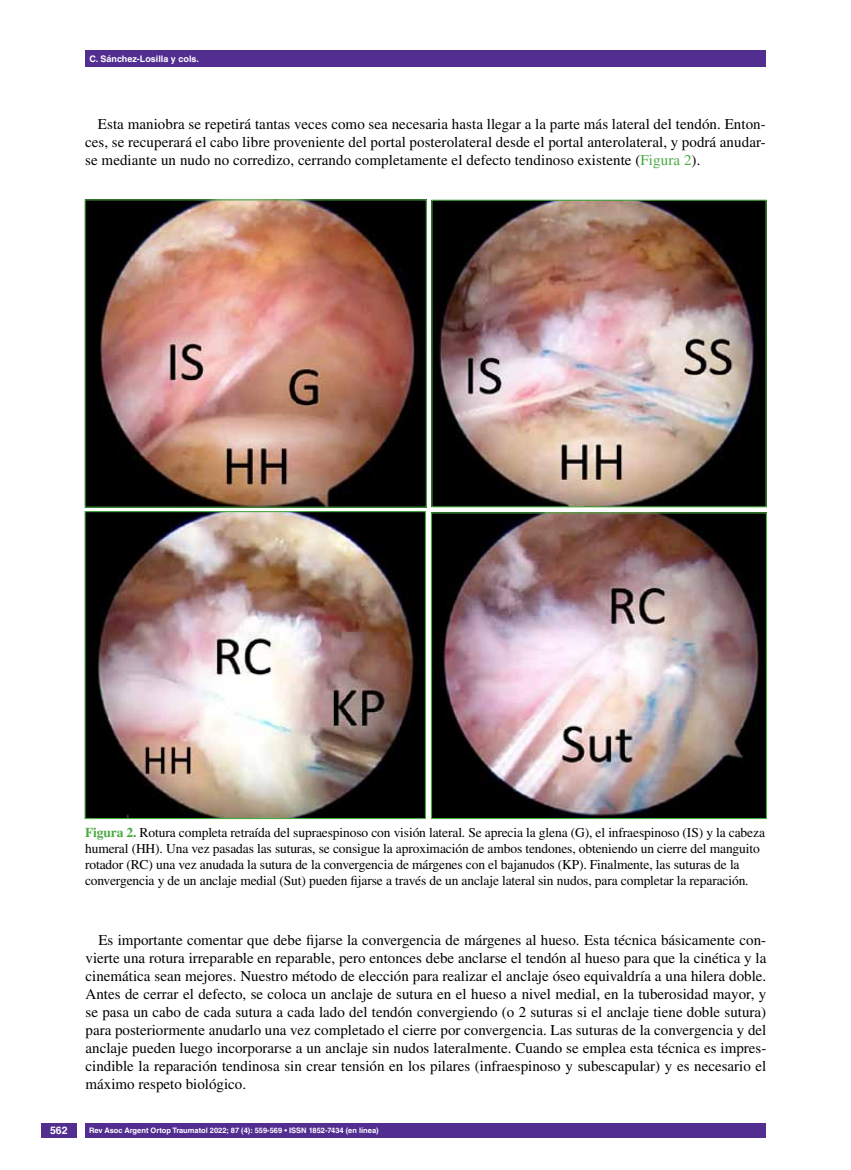
<style>
.page{position:relative;width:851px;height:1170px;background:#fff}
.page>*{position:absolute;margin:0;border:0;box-sizing:border-box;transform-origin:0 0}
.t1{font:15px/18px "Times LT Std";color:#000;text-align:justify}
.t2{font:13.5px/16.2px "Times LT Std";letter-spacing:-.01em;color:#000}
.t3{font:700 10.5px "Helvetica LT Std";color:#fff}
.t4{font:700 9px "Helvetica LT Std";color:#fff}
.t5{font:700 7.5px "Helvetica LT Std";color:#fff}
.s1{color:#49a942}
.s2{font-weight:700;color:#49a942}
</style>
<div class="page">
<div style="left:41px;top:1123px;width:36px;height:14px;background:#522e91"></div>
<div style="left:85px;top:50px;width:680px;height:17px;background:#522e91"></div>
<div style="left:85px;top:1123px;width:680px;height:14px;background:#522e91"></div>
<img style="left:433px;top:202px;width:331px;height:303px">
<div style="left:431px;top:200px;width:335px;height:307px;border:1px solid #49a942"></div>
<img style="left:86px;top:201px;width:339px;height:304px">
<div style="left:84px;top:199px;width:343px;height:308px;border:1px solid #49a942"></div>
<img style="left:86px;top:513px;width:338px;height:304px">
<div style="left:84px;top:511px;width:342px;height:308px;border:1px solid #49a942"></div>
<img style="left:433px;top:514px;width:331px;height:303px">
<div style="left:431px;top:512px;width:335px;height:307px;border:1px solid #49a942"></div>
<p class="t4" style="left:89px;top:53px;width:111px">C. Sánchez-Losilla y cols.</p>
<p class="t1" style="left:85px;top:115px;width:682px;text-indent:13px">Esta maniobra se repetirá tantas veces como sea necesaria hasta llegar a la parte más lateral del tendón. Enton&shy;ces, se recuperará el cabo libre proveniente del portal posterolateral desde el portal anterolateral, y podrá anudar&shy;se mediante un nudo no corredizo, cerrando completamente el defecto tendinoso existente (<span class="s1">Figura 2</span>).</p>
<p class="t2" style="left:85px;top:824px;width:681px"><span class="s2">Figura 2.</span> Rotura completa retraída del supraespinoso con visión lateral. Se aprecia la glena (G), el infraespinoso (IS) y la cabeza humeral (HH). Una vez pasadas las suturas, se consigue la aproximación de ambos tendones, obteniendo un cierre del manguito rotador (RC) una vez anudada la sutura de la convergencia de márgenes con el bajanudos (KP). Finalmente, las suturas de la convergencia y de un anclaje medial (Sut) pueden fijarse a través de un anclaje lateral sin nudos, para completar la reparación.</p>
<p class="t3" style="left:50px;top:1124px;width:19px">562</p>
<p class="t1" style="left:86px;top:931px;width:682px;text-indent:13px">Es importante comentar que debe fijarse la convergencia de márgenes al hueso. Esta técnica básicamente con&shy;vierte una rotura irreparable en reparable, pero entonces debe anclarse el tendón al hueso para que la cinética y la cinemática sean mejores. Nuestro método de elección para realizar el anclaje óseo equivaldría a una hilera doble.<br>Antes de cerrar el defecto, se coloca un anclaje de sutura en el hueso a nivel medial, en la tuberosidad mayor, y se pasa un cabo de cada sutura a cada lado del tendón convergiendo (o 2 suturas si el anclaje tiene doble sutura) para posteriormente anudarlo una vez completado el cierre por convergencia. Las suturas de la convergencia y del anclaje pueden luego incorporarse a un anclaje sin nudos lateralmente. Cuando se emplea esta técnica es impres&shy;cindible la reparación tendinosa sin crear tensión en los pilares (infraespinoso y subescapular) y es necesario el máximo respeto biológico.</p>
<p class="t5" style="left:89px;top:1125px;width:291px">Rev Asoc Argent Ortop Traumatol 2022; 87 (4): 559-569 • ISSN 1852-7434 (en línea)</p>
</div>
